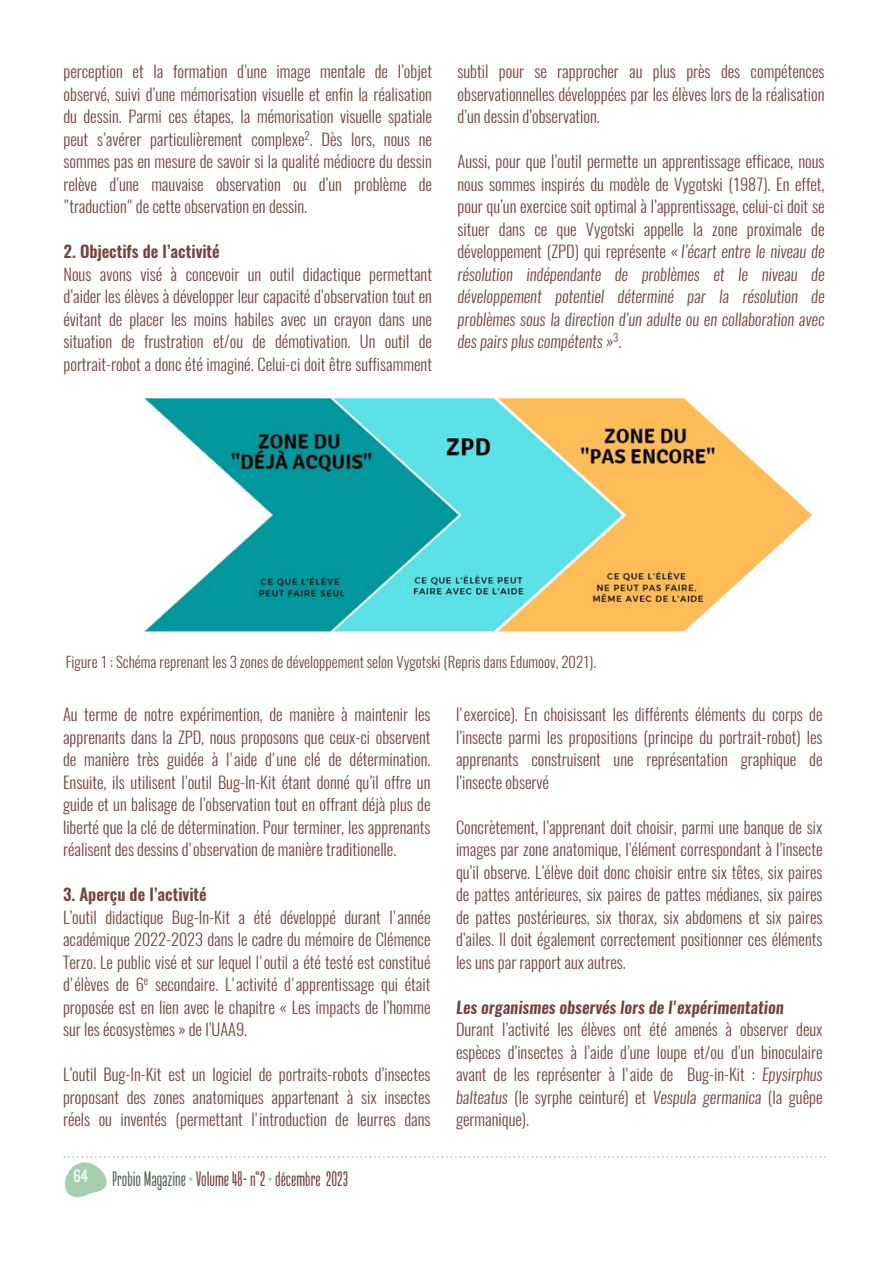
<style>
.page{position:relative;width:893px;height:1263px;background:#fff}
.page>*{position:absolute;margin:0;border:0;box-sizing:border-box;transform-origin:0 0}
.t1{font:700 21px "Briko";color:#724640}
.t2{font:300 16.5px/22.5px "Oswald";color:#724640;text-align:justify}
.t3{font:italic 600 16.5px "Oswald";color:#724640}
.t4{font:600 16.5px "Oswald";color:#724640}
.t5{font:300 15px "Oswald";color:#724640}
.s1{font-style:italic}
.s2{color:#546858}
.s3{color:#a7ceaf}
</style>
<div class="page">
<svg style="left:63px;top:1156px;width:766px;height:42px"></svg>
<img style="left:143px;top:397px;width:671px;height:236px">
<p class="t2" style="left:63px;top:60px;width:370px">perception et la formation d’une image mentale de l’objet observé, suivi d’une mémorisation visuelle et enfin la réalisation du dessin. Parmi ces étapes, la mémorisation visuelle spatiale peut s’avérer particulièrement complexe<sup>2</sup>. Dès lors, nous ne sommes pas en mesure de savoir si la qualité médiocre du dessin relève d’une mauvaise observation ou d’un problème de "traduction" de cette observation en dessin.</p>
<p class="t4" style="left:63px;top:240px;width:158px">2. Objectifs de l’activité</p>
<p class="t2" style="left:63px;top:263px;width:370px">Nous avons visé à concevoir un outil didactique permettant d’aider les élèves à développer leur capacité d’observation tout en évitant de placer les moins habiles avec un crayon dans une situation de frustration et/ou de démotivation. Un outil de portrait-robot a donc été imaginé. Celui-ci doit être suffisamment</p>
<p class="t2" style="left:458px;top:60px;width:368px">subtil pour se rapprocher au plus près des compétences observationnelles développées par les élèves lors de la réalisation d’un dessin d’observation.</p>
<p class="t2" style="left:458px;top:150px;width:368px">Aussi, pour que l’outil permette un apprentissage efficace, nous nous sommes inspirés du modèle de Vygotski (1987). En effet, pour qu’un exercice soit optimal à l’apprentissage, celui-ci doit se situer dans ce que Vygotski appelle la zone proximale de développement (ZPD) qui représente <span class="s1">« l’écart entre le niveau de résolution indépendante de problèmes et le niveau de développement potentiel déterminé par la résolution de problèmes sous la direction d’un adulte ou en collaboration avec des pairs plus compétents »</span><sup>3</sup>.</p>
<p class="t5" style="left:66px;top:652px;width:532px">Figure 1 : Schéma reprenant les 3 zones de développement selon Vygotski (Repris dans Edumoov, 2021).</p>
<p class="t2" style="left:63px;top:703px;width:369px">Au terme de notre expérimention, de manière à maintenir les apprenants dans la ZPD, nous proposons que ceux-ci observent de manière très guidée à l'aide d'une clé de détermination.<br>Ensuite, ils utilisent l’outil Bug-In-Kit étant donné qu’il offre un guide et un balisage de l’observation tout en offrant déjà plus de liberté que la clé de détermination. Pour terminer, les apprenants réalisent des dessins d'observation de manière traditionelle.</p>
<p class="t4" style="left:63px;top:883px;width:145px">3. Aperçu de l’activité</p>
<p class="t2" style="left:63px;top:906px;width:369px">L’outil didactique Bug-In-Kit a été développé durant l'année académique 2022-2023 dans le cadre du mémoire de Clémence Terzo. Le public visé et sur lequel l'outil a été testé est constitué d'élèves de 6<sup>e</sup> secondaire. L'activité d'apprentissage qui était proposée est en lien avec le chapitre « Les impacts de l’homme sur les écosystèmes » de l’UAA9.</p>
<p class="t2" style="left:63px;top:1063px;width:369px">L’outil Bug-In-Kit est un logiciel de portraits-robots d’insectes proposant des zones anatomiques appartenant à six insectes réels ou inventés (permettant l'introduction de leurres dans</p>
<p class="t2" style="left:456px;top:703px;width:368px">l'exercice). En choisissant les différents éléments du corps de l’insecte parmi les propositions (principe du portrait-robot) les apprenants construisent une représentation graphique de l’insecte observé</p>
<p class="t2" style="left:456px;top:816px;width:368px">Concrètement, l’apprenant doit choisir, parmi une banque de six images par zone anatomique, l’élément correspondant à l’insecte qu’il observe. L’élève doit donc choisir entre six têtes, six paires de pattes antérieures, six paires de pattes médianes, six paires de pattes postérieures, six thorax, six abdomens et six paires d’ailes. Il doit également correctement positionner ces éléments les uns par rapport aux autres.</p>
<p class="t3" style="left:456px;top:996px;width:329px">Les organismes observés lors de l'expérimentation</p>
<p class="t2" style="left:456px;top:1018px;width:368px">Durant l’activité les élèves ont été amenés à observer deux espèces d’insectes à l’aide d’une loupe et/ou d’un binoculaire avant de les représenter à l'aide de Bug-in-Kit : <span class="s1">Epysirphus balteatus</span> (le syrphe ceinturé) et <span class="s1">Vespula germanica</span> (la guêpe germanique).</p>
<p class="t1" style="left:73px;top:1166px;width:276px"><sup>64</sup> <span class="s2">ProbioMagazine</span><span class="s3">•</span>Volume48-n°2<span class="s3">•</span>décembre 2023</p>
</div>
